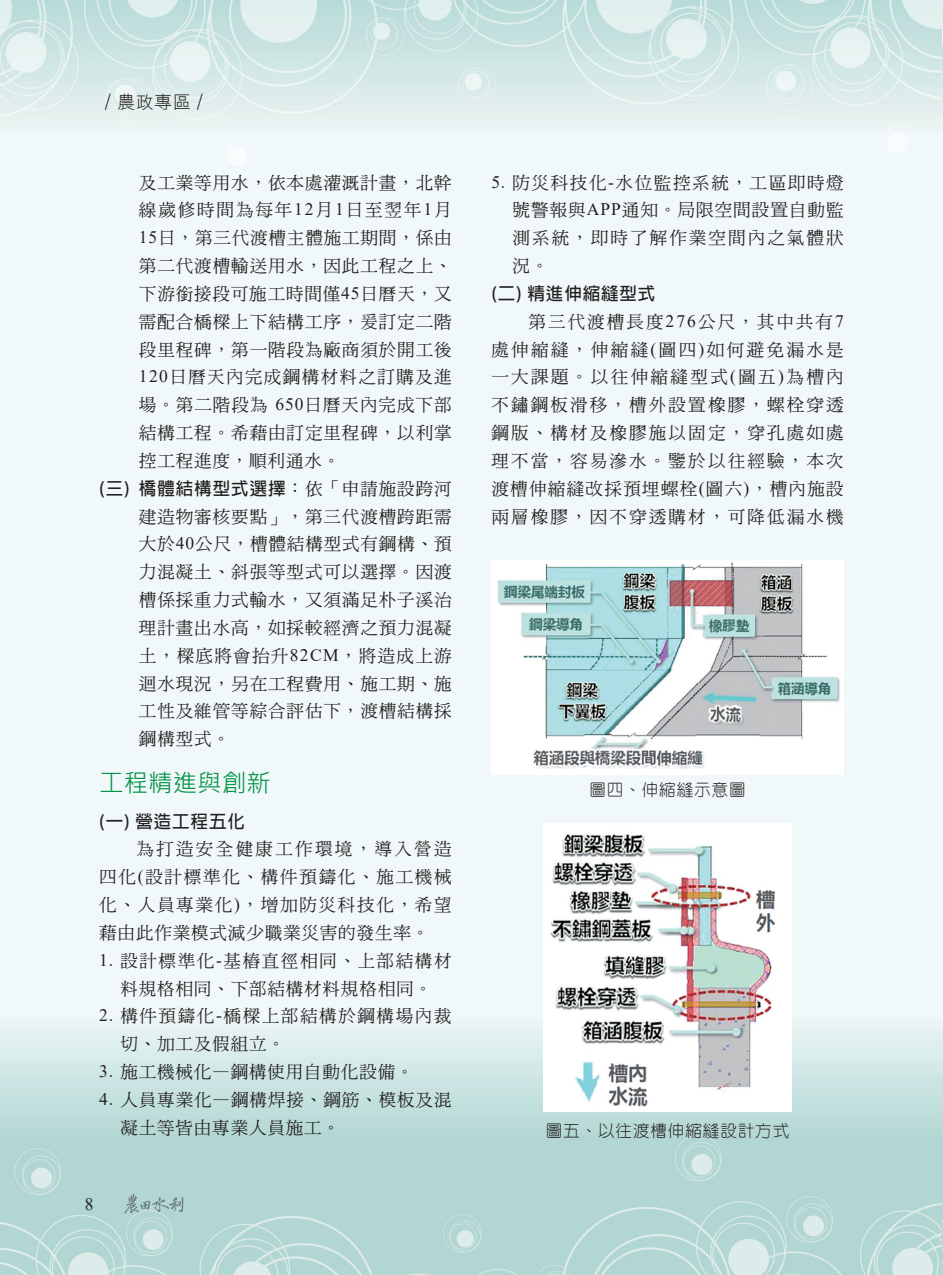
<style>
.page{position:relative;width:943px;height:1275px;background:#fff}
.page>*{position:absolute;margin:0;border:0;box-sizing:border-box;transform-origin:0 0}
.t1{font:24.5px "Microsoft Jheng Hei";color:#06934a}
.t2{font:17.5px/27.8px "DF Ming Md HK BF";letter-spacing:.06em;color:#231f20;text-align:justify}
.t3{font:700 17.5px "Adobe Fan Heiti Std";letter-spacing:.05em;color:#231f20}
.t4{font:17.5px/27.8px "DF Ming Md HK BF";letter-spacing:.095em;color:#231f20}
.t5{font:17.5px "DF Hei Lt HKP BF";color:#231f20}
.t6{font:17.5px "Times New Roman";color:#231f20}
.t7{font:300 16.62px "Yen Round";letter-spacing:.05em;color:#231f20}
.s1{font-family:"Times New Roman"}
.s2{font-family:"DF Ming Md HK BF";font-weight:400}
</style>
<div class="page">
<img style="left:0;top:0;width:943px;height:1275px">
<img style="left:491px;top:561px;width:352px;height:213px">
<img style="left:543px;top:823px;width:248px;height:288px">
<img style="left:124px;top:1193px;width:59px;height:21px">
<p class="t5" style="left:99px;top:93px;width:111px">∕農政專區∕</p>
<p class="t2" style="left:139px;top:168px;width:314px">及工業等用水，依本處灌溉計畫，北幹線歲修時間為每年<span class="s1">12</span>月<span class="s1">1</span>日至翌年<span class="s1">1</span>月<span class="s1">15</span>日，第三代渡槽主體施工期間，係由第二代渡槽輸送用水，因此工程之上、下游銜接段可施工時間僅<span class="s1">45</span>日曆天，又需配合橋樑上下結構工序，爰訂定二階段里程碑，第一階段為廠商須於開工後<span class="s1">120</span>日曆天內完成鋼構材料之訂購及進場。第二階段為 <span class="s1">650</span>日曆天內完成下部結構工程。希藉由訂定里程碑，以利掌控工程進度，順利通水。</p>
<p class="t3" style="left:99px;top:478px;width:354px">(三) 橋體結構型式選擇<span class="s2">：依「申請施設跨河</span></p>
<p class="t2" style="left:139px;top:502px;width:314px">建造物審核要點」，第三代渡槽跨距需大於<span class="s1">40</span>公尺，槽體結構型式有鋼構、預力混凝土、斜張等型式可以選擇。因渡槽係採重力式輸水，又須滿足朴子溪治理計畫出水高，如採較經濟之預力混凝土，樑底將會抬升<span class="s1">82CM</span>，將造成上游迴水現況，另在工程費用、施工期、施工性及維管等綜合評估下，渡槽結構採鋼構型式。</p>
<h1 class="t1" style="left:99px;top:768px;width:173px">工程精進與創新</h1>
<p class="t3" style="left:99px;top:811px;width:147px">(一) 營造工程五化</p>
<p class="t2" style="left:99px;top:835px;width:354px;text-indent:37px">為打造安全健康工作環境，導入營造四化<span class="s1">(</span>設計標準化、構件預鑄化、施工機械化、人員專業化<span class="s1">)</span>，增加防災科技化，希望藉由此作業模式減少職業災害的發生率。</p>
<p class="t2" style="left:99px;top:946px;width:354px;text-align:center"><span class="s1">1.</span> 設計標準化<span class="s1">-</span>基樁直徑相同、上部結構材料規格相同、下部結構材料規格相同。</p>
<p class="t4" style="left:120px;top:1002px;width:333px;text-indent:-21px"><span class="s1">2.</span> 構件預鑄化<span class="s1">-</span>橋樑上部結構於鋼構場內裁切、加工及假組立。</p>
<p class="t2" style="left:99px;top:1058px;width:316px"><span class="s1">3.</span> 施工機械化—鋼構使用自動化設備。</p>
<p class="t2" style="left:120px;top:1086px;width:333px;text-indent:-21px"><span class="s1">4.</span> 人員專業化—鋼構焊接、鋼筋、模板及混凝土等皆由專業人員施工。</p>
<p class="t6" style="left:85px;top:1192px;width:10px">8</p>
<p class="t2" style="left:512px;top:168px;width:333px;text-indent:-21px"><span class="s1">5.</span> 防災科技化<span class="s1">-</span>水位監控系統，工區即時燈號警報與<span class="s1">APP</span>通知。局限空間設置自動監測系統，即時了解作業空間內之氣體狀況。</p>
<p class="t3" style="left:491px;top:283px;width:165px">(二) 精進伸縮縫型式</p>
<p class="t2" style="left:491px;top:308px;width:354px;text-indent:37px">第三代渡槽長度<span class="s1">276</span>公尺，其中共有<span class="s1">7</span>處伸縮縫，伸縮縫<span class="s1">(</span>圖四<span class="s1">)</span>如何避免漏水是一大課題。以往伸縮縫型式<span class="s1">(</span>圖五<span class="s1">)</span>為槽內不鏽鋼板滑移，槽外設置橡膠，螺栓穿透鋼版、構材及橡膠施以固定，穿孔處如處理不當，容易滲水。鑒於以往經驗，本次渡槽伸縮縫改採預埋螺栓<span class="s1">(</span>圖六<span class="s1">)</span>，槽內施設兩層橡膠，因不穿透購材，可降低漏水機</p>
<p class="t7" style="left:589px;top:782px;width:158px">圖四、伸縮縫示意圖</p>
<p class="t7" style="left:545px;top:1122px;width:245px">圖五、以往渡槽伸縮縫設計方式</p>
</div>
